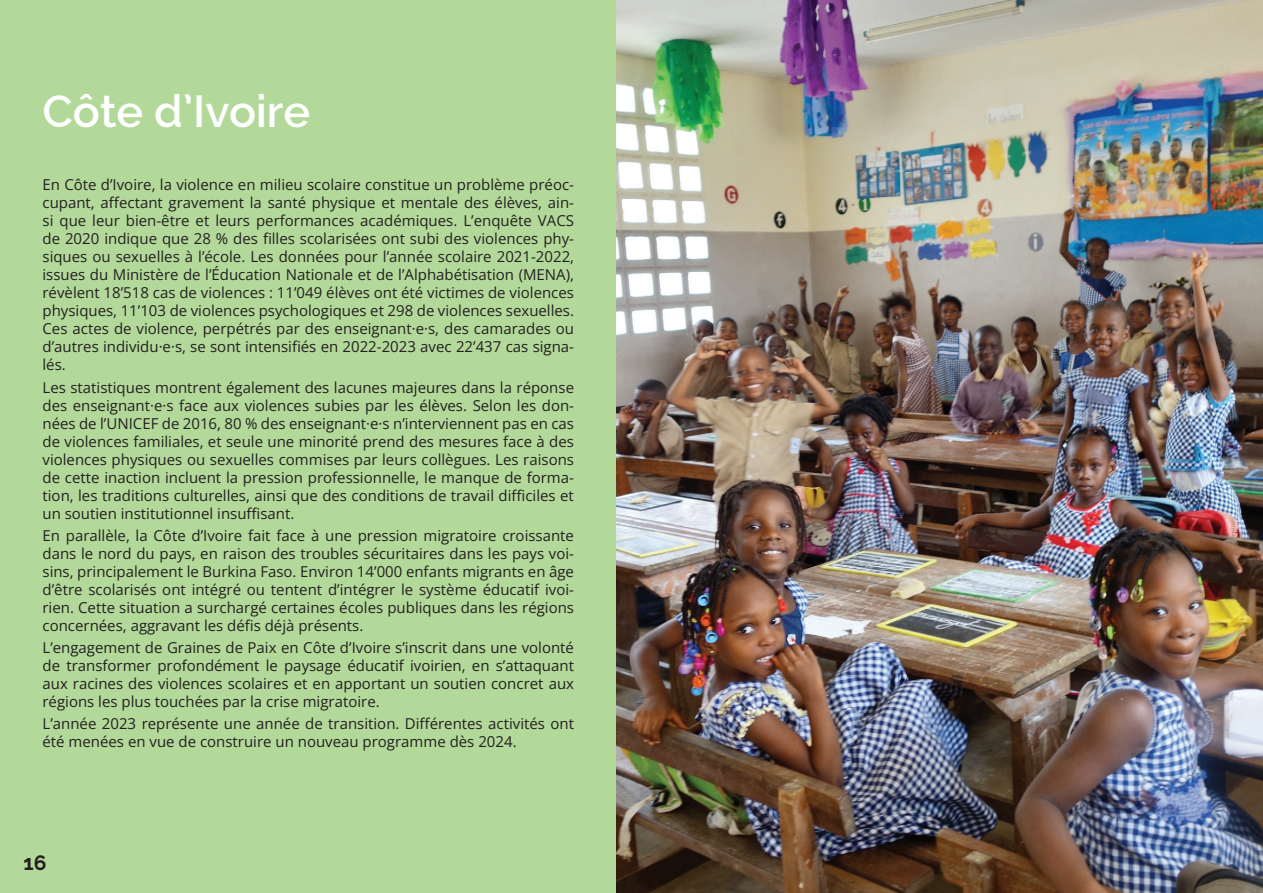
<style>
.page{position:relative;width:1263px;height:893px;background:#b3d99a}
.page>*{position:absolute;margin:0;border:0;box-sizing:border-box;transform-origin:0 0}
.t1{font:600 45px "Raleway";color:#fff}
.t2{font:700 21px "Raleway";color:#231f20}
.t3{font:15px/18px "Open Sans";color:#231f20;text-align:justify}
</style>
<div class="page">
<img style="left:617px;top:0;width:646px;height:893px">
<p class="t1" style="left:43px;top:86px;width:269px">Côte d’Ivoire</p>
<p class="t3" style="left:43px;top:176px;width:533px">En Côte d’Ivoire, la violence en milieu scolaire constitue un problème préoc&shy;cupant, affectant gravement la santé physique et mentale des élèves, ain&shy;si que leur bien-être et leurs performances académiques. L’enquête VACS de 2020 indique que 28 % des filles scolarisées ont subi des violences phy&shy;siques ou sexuelles à l’école. Les données pour l’année scolaire 2021-2022, issues du Ministère de l’Éducation Nationale et de l’Alphabétisation (MENA), révèlent 18’518 cas de violences : 11’049 élèves ont été victimes de violences physiques, 11’103 de violences psychologiques et 298 de violences sexuelles.<br>Ces actes de violence, perpétrés par des enseignant·e·s, des camarades ou d’autres individu·e·s, se sont intensifiés en 2022-2023 avec 22’437 cas signa&shy;lés.</p>
<p class="t3" style="left:43px;top:378px;width:533px">Les statistiques montrent également des lacunes majeures dans la réponse des enseignant·e·s face aux violences subies par les élèves. Selon les don&shy;nées de l’UNICEF de 2016, 80 % des enseignant·e·s n’interviennent pas en cas de violences familiales, et seule une minorité prend des mesures face à des violences physiques ou sexuelles commises par leurs collègues. Les raisons de cette inaction incluent la pression professionnelle, le manque de forma&shy;tion, les traditions culturelles, ainsi que des conditions de travail difficiles et un soutien institutionnel insuffisant.</p>
<p class="t3" style="left:43px;top:526px;width:533px">En parallèle, la Côte d’Ivoire fait face à une pression migratoire croissante dans le nord du pays, en raison des troubles sécuritaires dans les pays voi&shy;sins, principalement le Burkina Faso. Environ 14’000 enfants migrants en âge d’être scolarisés ont intégré ou tentent d’intégrer le système éducatif ivoi&shy;rien. Cette situation a surchargé certaines écoles publiques dans les régions concernées, aggravant les défis déjà présents.</p>
<p class="t3" style="left:43px;top:638px;width:533px">L’engagement de Graines de Paix en Côte d’Ivoire s’inscrit dans une volonté de transformer profondément le paysage éducatif ivoirien, en s’attaquant aux racines des violences scolaires et en apportant un soutien concret aux régions les plus touchées par la crise migratoire.</p>
<p class="t3" style="left:43px;top:715px;width:533px">L’année 2023 représente une année de transition. Différentes activités ont été menées en vue de construire un nouveau programme dès 2024.</p>
<p class="t2" style="left:23px;top:851px;width:25px">16</p>
</div>
